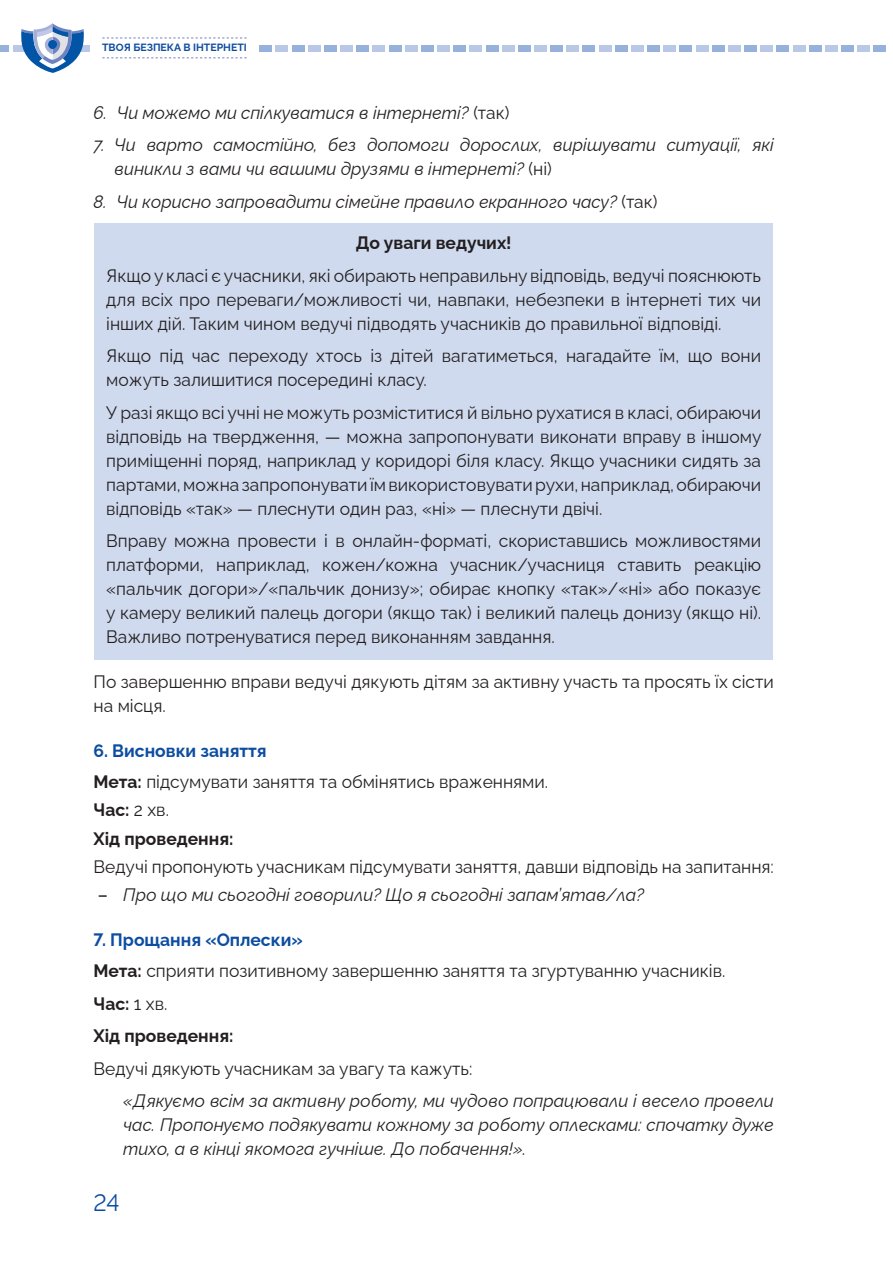
<style>
.page{position:relative;width:893px;height:1263px;background:#fff}
.page>*{position:absolute;margin:0;border:0;box-sizing:border-box;transform-origin:0 0}
.t1{font:24px "Raleway";color:#0d4da1;scale:.95 1}
.t2{font:18px/24px "Raleway";color:#231f20}
.t3{font:italic 18px/24px "Raleway";color:#231f20}
.t4{font:700 18px/28.2px "Raleway";color:#231f20}
.t5{font:700 10.5px "Raleway";color:#0d4da1}
.s1{font-style:normal}
.s2{font-weight:700;color:#0d4da1}
.s3{font-weight:700}
.s4{font-weight:400}
.s5{font-weight:500;font-style:normal}
</style>
<div class="page">
<div style="left:0;top:45px;width:9px;height:7px;background:#96b1dc"></div>
<div style="left:13px;top:45px;width:13px;height:7px;background:#b8c8e6"></div>
<div style="left:77px;top:45px;width:13px;height:7px;background:#b8c8e6"></div>
<svg style="left:21px;top:23px;width:63px;height:50px"></svg>
<div style="left:259px;top:45px;width:13px;height:7px;background:#96b1dc"></div>
<div style="left:276px;top:45px;width:12px;height:7px;background:#b8c8e6"></div>
<div style="left:292px;top:45px;width:12px;height:7px;background:#96b1dc"></div>
<div style="left:308px;top:45px;width:13px;height:7px;background:#b8c8e6"></div>
<div style="left:324px;top:45px;width:13px;height:7px;background:#96b1dc"></div>
<div style="left:340px;top:45px;width:13px;height:7px;background:#b8c8e6"></div>
<div style="left:356px;top:45px;width:13px;height:7px;background:#96b1dc"></div>
<div style="left:372px;top:45px;width:13px;height:7px;background:#b8c8e6"></div>
<div style="left:389px;top:45px;width:12px;height:7px;background:#96b1dc"></div>
<div style="left:405px;top:45px;width:13px;height:7px;background:#b8c8e6"></div>
<div style="left:421px;top:45px;width:13px;height:7px;background:#96b1dc"></div>
<div style="left:437px;top:45px;width:13px;height:7px;background:#b8c8e6"></div>
<div style="left:453px;top:45px;width:13px;height:7px;background:#96b1dc"></div>
<div style="left:469px;top:45px;width:13px;height:7px;background:#b8c8e6"></div>
<div style="left:486px;top:45px;width:12px;height:7px;background:#96b1dc"></div>
<div style="left:502px;top:45px;width:12px;height:7px;background:#b8c8e6"></div>
<div style="left:518px;top:45px;width:13px;height:7px;background:#96b1dc"></div>
<div style="left:534px;top:45px;width:13px;height:7px;background:#b8c8e6"></div>
<div style="left:550px;top:45px;width:13px;height:7px;background:#96b1dc"></div>
<div style="left:566px;top:45px;width:13px;height:7px;background:#b8c8e6"></div>
<div style="left:583px;top:45px;width:12px;height:7px;background:#96b1dc"></div>
<div style="left:599px;top:45px;width:12px;height:7px;background:#b8c8e6"></div>
<div style="left:615px;top:45px;width:13px;height:7px;background:#96b1dc"></div>
<div style="left:631px;top:45px;width:13px;height:7px;background:#b8c8e6"></div>
<div style="left:647px;top:45px;width:13px;height:7px;background:#96b1dc"></div>
<div style="left:663px;top:45px;width:13px;height:7px;background:#b8c8e6"></div>
<div style="left:679px;top:45px;width:13px;height:7px;background:#96b1dc"></div>
<div style="left:696px;top:45px;width:12px;height:7px;background:#b8c8e6"></div>
<div style="left:712px;top:45px;width:13px;height:7px;background:#96b1dc"></div>
<div style="left:728px;top:45px;width:13px;height:7px;background:#b8c8e6"></div>
<div style="left:744px;top:45px;width:13px;height:7px;background:#96b1dc"></div>
<div style="left:760px;top:45px;width:13px;height:7px;background:#b8c8e6"></div>
<div style="left:776px;top:45px;width:13px;height:7px;background:#96b1dc"></div>
<div style="left:793px;top:45px;width:12px;height:7px;background:#b8c8e6"></div>
<div style="left:809px;top:45px;width:12px;height:7px;background:#96b1dc"></div>
<div style="left:825px;top:45px;width:13px;height:7px;background:#b8c8e6"></div>
<div style="left:841px;top:45px;width:13px;height:7px;background:#96b1dc"></div>
<div style="left:857px;top:45px;width:13px;height:7px;background:#b8c8e6"></div>
<div style="left:873px;top:45px;width:13px;height:7px;background:#96b1dc"></div>
<svg style="left:102px;top:57px;width:145px;height:1px"></svg>
<svg style="left:102px;top:37px;width:145px;height:2px"></svg>
<div style="left:94px;top:224px;width:679px;height:42px;background:#cfdaee"></div>
<div style="left:94px;top:256px;width:679px;height:90px;background:#cfdaee"></div>
<div style="left:94px;top:337px;width:679px;height:66px;background:#cfdaee"></div>
<div style="left:94px;top:393px;width:679px;height:138px;background:#cfdaee"></div>
<div style="left:94px;top:522px;width:679px;height:138px;background:#cfdaee"></div>
<p class="t5" style="left:102px;top:40px;width:146px">ТВОЯ БЕЗПЕКА В ІНТЕРНЕТІ</p>
<p class="t3" style="left:94px;top:99px;width:417px">6. Чи можемо ми спілкуватися в інтернеті? <span class="s1">(так)</span></p>
<p class="t3" style="left:114px;top:131px;width:661px;text-indent:-21px">7. Чи варто самостійно, без допомоги дорослих, вирішувати ситуації, які виникли з вами чи вашими друзями в інтернеті? <span class="s1">(ні)</span></p>
<p class="t3" style="left:94px;top:188px;width:565px">8. Чи корисно запровадити сімейне правило екранного часу? <span class="s1">(так)</span></p>
<p class="t4" style="left:356px;top:227px;width:157px">До уваги ведучих!</p>
<p class="t2" style="left:106px;top:261px;width:656px;text-align:justify">Якщо у класі є учасники, які обирають неправильну відповідь, ведучі пояснюють для всіх про переваги/можливості чи, навпаки, небезпеки в інтернеті тих чи інших дій. Таким чином ведучі підводять учасників до правильної відповіді.</p>
<p class="t2" style="left:106px;top:342px;width:656px">Якщо під час переходу хтось із дітей вагатиметься, нагадайте їм, що вони можуть залишитися посередині класу.</p>
<p class="t2" style="left:106px;top:398px;width:657px;text-align:justify">У разі якщо всі учні не можуть розміститися й вільно рухатися в класі, обираючи відповідь на твердження, — можна запропонувати виконати вправу в іншому приміщенні поряд, наприклад у коридорі біля класу. Якщо учасники сидять за партами, можна запропонувати їм використовувати рухи, наприклад, обираючи відповідь «так» — плеснути один раз, «ні» — плеснути двічі.</p>
<p class="t2" style="left:106px;top:527px;width:656px;text-align:justify">Вправу можна провести і в онлайн-форматі, скориставшись можливостями платформи, наприклад, кожен/кожна учасник/учасниця ставить реакцію «пальчик догори»/«пальчик донизу»; обирає кнопку «так»/«ні» або показує у камеру великий палець догори (якщо так) і великий палець донизу (якщо ні).<br>Важливо потренуватися перед виконанням завдання.</p>
<p class="t2" style="left:94px;top:668px;width:682px">По завершенню вправи ведучі дякують дітям за активну участь та просять їх сісти на місця.</p>
<p class="t2" style="left:94px;top:734px;width:456px;line-height:30.8px"><span class="s2">6. Висновки заняття<br></span><span class="s3">Мета:</span> підсумувати заняття та обмінятись враженнями.</p>
<p class="t4" style="left:94px;top:794px;width:141px">Час: <span class="s4">2 хв.<br></span>Хід проведення:</p>
<p class="t2" style="left:94px;top:853px;width:682px">Ведучі пропонують учасникам підсумувати заняття, давши відповідь на запитання:</p>
<p class="t3" style="left:98px;top:881px;width:548px"><span class="s5">–</span> Про що ми сьогодні говорили? Що я сьогодні запам’ятав/ла?</p>
<p class="t2" style="left:94px;top:923px;width:633px;line-height:30.8px"><span class="s2">7. Прощання «Оплески»<br></span><span class="s3">Мета:</span> сприяти позитивному завершенню заняття та згуртуванню учасників.</p>
<p class="t4" style="left:94px;top:985px;width:141px;line-height:32.5px">Час: <span class="s4">1 хв.<br></span>Хід проведення:</p>
<p class="t2" style="left:94px;top:1054px;width:380px">Ведучі дякують учасникам за увагу та кажуть:</p>
<p class="t3" style="left:123px;top:1087px;width:652px;text-align:justify">«Дякуємо всім за активну роботу, ми чудово попрацювали і весело провели час. Пропонуємо подякувати кожному за роботу оплесками: спочатку дуже тихо, а в кінці якомога гучніше. До побачення!».</p>
<h1 class="t1" style="left:94px;top:1184px;width:29px">24</h1>
</div>
